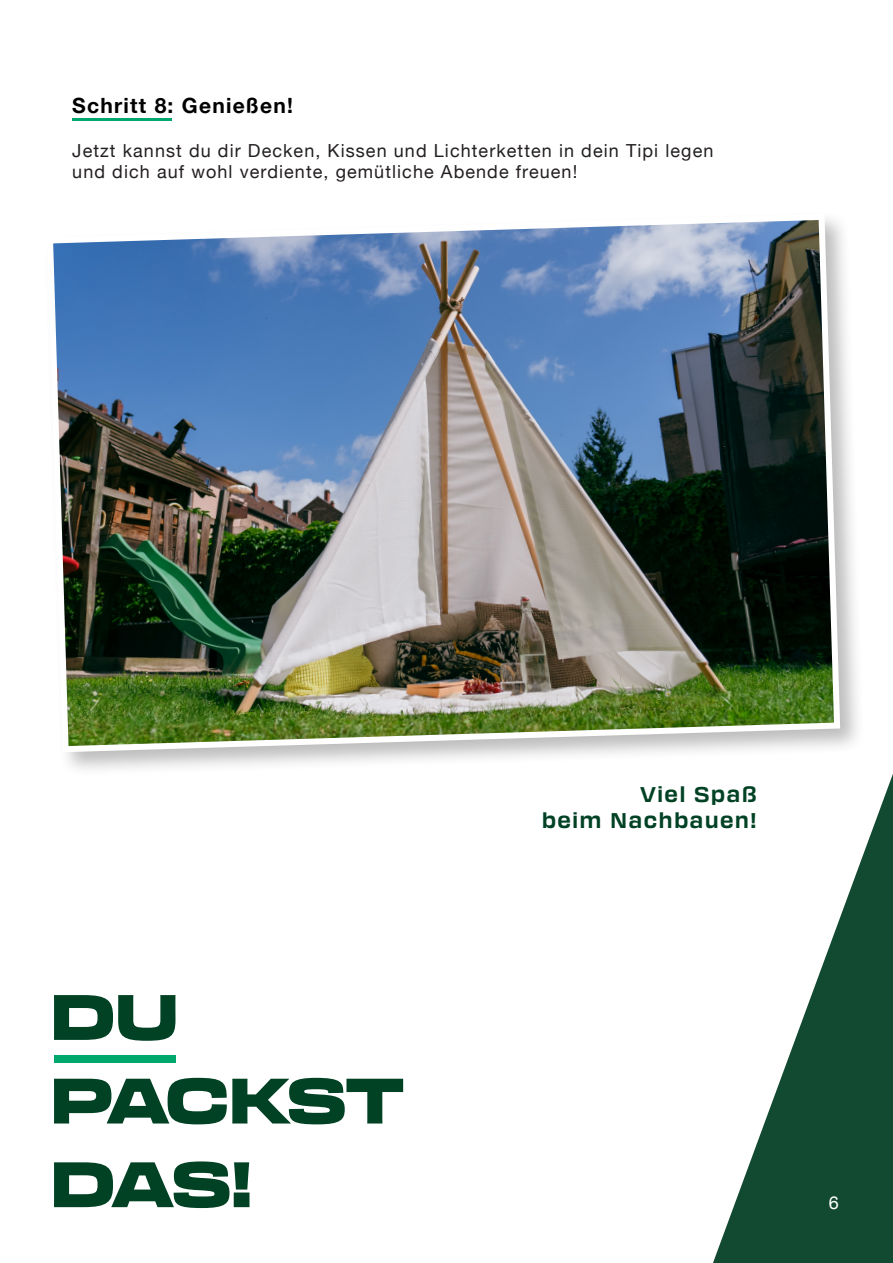
<style>
.page{position:relative;width:893px;height:1263px;background:#fff}
.page>*{position:absolute;margin:0;border:0;box-sizing:border-box;transform-origin:0 0}
.t1{font:700 21px "Transducer";letter-spacing:.06em;color:#014124}
.t2{font:700 21px "Helvetica Neue";letter-spacing:.06em;color:#000001}
.t3{font:18px "Helvetica Neue";letter-spacing:.06em;color:#231f20}
.t4{font:18px "Helvetica Neue";color:#fff}
</style>
<div class="page">
<svg style="left:713px;top:774px;width:180px;height:489px"></svg>
<div style="left:43px;top:210px;width:823px;height:568px;background:#231f20;opacity:.3"></div>
<img style="left:44px;top:211px;width:799px;height:544px">
<svg style="left:54px;top:995px;width:121px;height:46px"></svg>
<svg style="left:54px;top:1078px;width:349px;height:46px"></svg>
<svg style="left:54px;top:1161px;width:195px;height:47px"></svg>
<div style="left:54px;top:1055px;width:121px;height:8px;background:#00a86d"></div>
<hr style="left:72px;top:119px;width:100px;height:2px;background:#00a86d">
<p class="t2" style="left:72px;top:89px;width:222px">Schritt 8: Genießen!</p>
<p class="t3" style="left:72px;top:137px;width:643px">Jetzt kannst du dir Decken, Kissen und Lichterketten in dein Tipi legen</p>
<p class="t3" style="left:72px;top:159px;width:507px">und dich auf wohl verdiente, gemütliche Abende freuen!</p>
<p class="t1" style="left:640px;top:780px;width:118px">Viel Spaß</p>
<p class="t1" style="left:542px;top:805px;width:216px">beim Nachbauen!</p>
<p class="t4" style="left:829px;top:1189px;width:12px">6</p>
</div>
